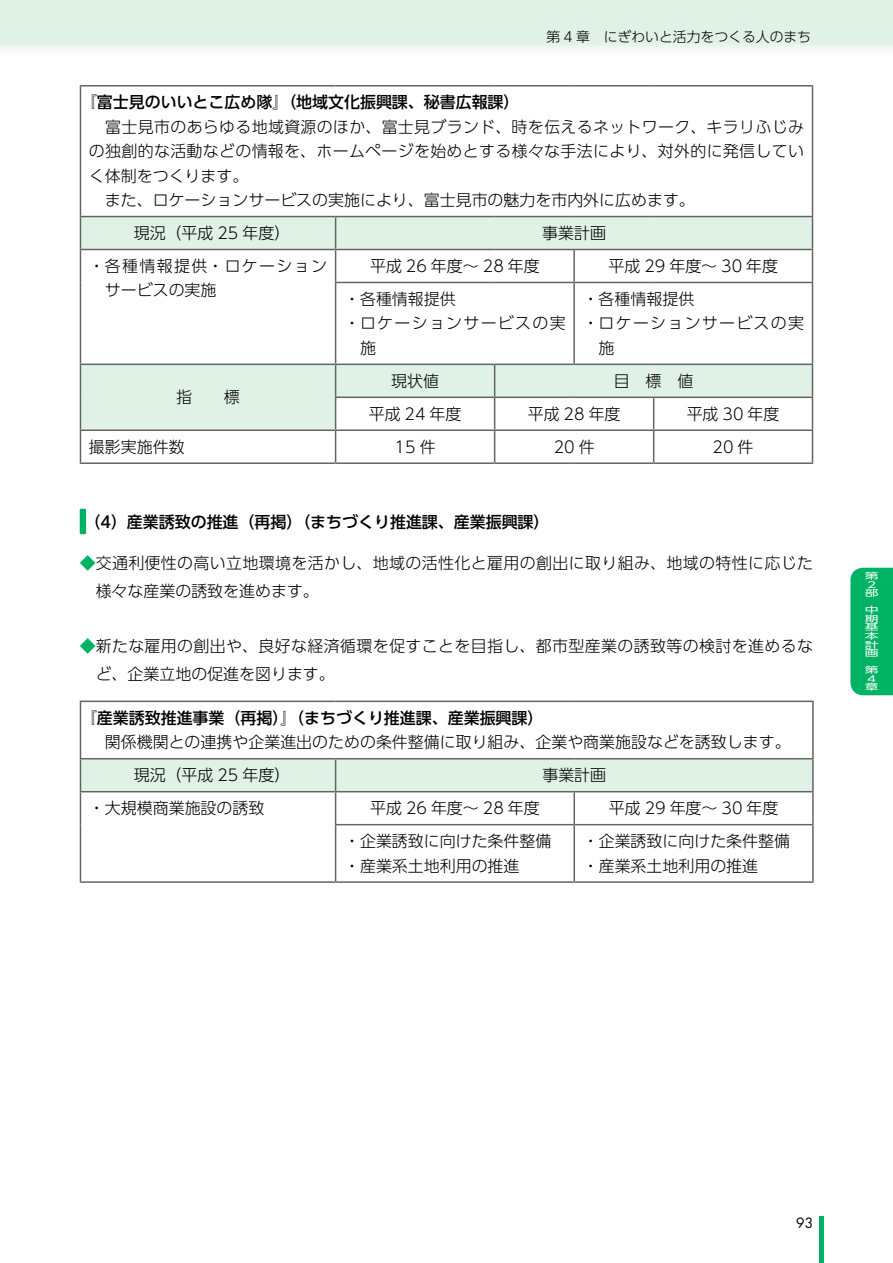
<style>
.page{position:relative;width:893px;height:1263px;background:#fff}
.page>*{position:absolute;margin:0;border:0;box-sizing:border-box;transform-origin:0 0}
.t1{font:300 15.9px/24.5px "UD Shin Go Pro";color:#000}
.t2{font:300 15.9px/24.5px "UD Shin Go Pro";letter-spacing:.02em;color:#000}
.t3{font:300 15.9px/27.6px "UD Shin Go Pro";letter-spacing:.025em;color:#000}
.t4{font:500 15.9px "UD Shin Go Pro";color:#000}
.t5{font:300 15.9px "UD Shin Go Pro";letter-spacing:.08em;color:#000}
.t6{font:300 15.9px/24.5px "UD Shin Go Pro";letter-spacing:.085em;color:#000}
.t7{font:300 13.8px "UD Shin Go Pro";color:#000}
.t8{font:13.8px "Futura";color:#000}
.t9{font:8.55px/8.6px "UD Shin Go Pro";color:#fff;scale:1.61 1}
.s1{font-weight:500}
.s2{color:#00b263}
</style>
<div class="page">
<div style="left:0;top:0;width:893px;height:60px;background:linear-gradient(to bottom,#d8efdf,#f3faf5)"></div>
<hr style="left:820px;top:1216px;width:4px;height:47px;background:#00b263">
<div style="left:850px;top:568px;width:43px;height:127px;background:#00b263"></div>
<svg style="left:81px;top:217px;width:731px;height:212px"></svg>
<hr style="left:80px;top:85px;width:256px;height:2px;background:#636363">
<hr style="left:80px;top:87px;width:1px;height:129px;background:#636363">
<hr style="left:336px;top:85px;width:159px;height:2px;background:#636363">
<hr style="left:495px;top:85px;width:79px;height:2px;background:#636363">
<hr style="left:574px;top:85px;width:80px;height:2px;background:#636363">
<hr style="left:654px;top:85px;width:159px;height:2px;background:#636363">
<hr style="left:812px;top:87px;width:1px;height:129px;background:#636363">
<hr style="left:80px;top:216px;width:256px;height:1px;background:#636363">
<hr style="left:80px;top:217px;width:1px;height:32px;background:#636363">
<hr style="left:336px;top:216px;width:159px;height:1px;background:#636363">
<hr style="left:335px;top:217px;width:1px;height:32px;background:#636363">
<hr style="left:495px;top:216px;width:79px;height:1px;background:#636363">
<hr style="left:574px;top:216px;width:80px;height:1px;background:#636363">
<hr style="left:654px;top:216px;width:159px;height:1px;background:#636363">
<hr style="left:812px;top:217px;width:1px;height:32px;background:#636363">
<hr style="left:80px;top:249px;width:256px;height:1px;background:#636363">
<hr style="left:80px;top:250px;width:1px;height:32px;background:#636363">
<hr style="left:80px;top:282px;width:1px;height:82px;background:#636363">
<hr style="left:80px;top:364px;width:256px;height:1px;background:#636363">
<hr style="left:80px;top:365px;width:1px;height:32px;background:#636363">
<hr style="left:80px;top:397px;width:1px;height:32px;background:#636363">
<hr style="left:80px;top:429px;width:256px;height:2px;background:#636363">
<hr style="left:80px;top:431px;width:1px;height:31px;background:#636363">
<hr style="left:80px;top:462px;width:256px;height:2px;background:#636363">
<hr style="left:336px;top:249px;width:159px;height:1px;background:#636363">
<hr style="left:335px;top:250px;width:1px;height:32px;background:#636363">
<hr style="left:495px;top:249px;width:79px;height:1px;background:#636363">
<hr style="left:574px;top:249px;width:80px;height:1px;background:#636363">
<hr style="left:573px;top:250px;width:2px;height:32px;background:#636363">
<hr style="left:654px;top:249px;width:159px;height:1px;background:#636363">
<hr style="left:812px;top:250px;width:1px;height:32px;background:#636363">
<hr style="left:335px;top:282px;width:160px;height:1px;background:#636363">
<hr style="left:335px;top:283px;width:1px;height:81px;background:#636363">
<hr style="left:495px;top:282px;width:79px;height:1px;background:#636363">
<hr style="left:574px;top:282px;width:80px;height:1px;background:#636363">
<hr style="left:573px;top:283px;width:2px;height:81px;background:#636363">
<hr style="left:654px;top:282px;width:159px;height:1px;background:#636363">
<hr style="left:812px;top:283px;width:1px;height:81px;background:#636363">
<hr style="left:336px;top:364px;width:159px;height:1px;background:#636363">
<hr style="left:335px;top:365px;width:1px;height:31px;background:#636363">
<hr style="left:495px;top:364px;width:79px;height:1px;background:#636363">
<hr style="left:494px;top:365px;width:1px;height:31px;background:#636363">
<hr style="left:574px;top:364px;width:80px;height:1px;background:#636363">
<hr style="left:654px;top:364px;width:159px;height:1px;background:#636363">
<hr style="left:812px;top:365px;width:1px;height:31px;background:#636363">
<hr style="left:335px;top:396px;width:160px;height:2px;background:#636363">
<hr style="left:335px;top:398px;width:1px;height:31px;background:#636363">
<hr style="left:495px;top:396px;width:79px;height:2px;background:#636363">
<hr style="left:494px;top:398px;width:1px;height:31px;background:#636363">
<hr style="left:574px;top:396px;width:80px;height:2px;background:#636363">
<hr style="left:654px;top:396px;width:159px;height:2px;background:#636363">
<hr style="left:653px;top:398px;width:1px;height:31px;background:#636363">
<hr style="left:812px;top:398px;width:1px;height:31px;background:#636363">
<hr style="left:336px;top:429px;width:159px;height:2px;background:#636363">
<hr style="left:335px;top:431px;width:1px;height:31px;background:#636363">
<hr style="left:495px;top:429px;width:79px;height:2px;background:#636363">
<hr style="left:494px;top:431px;width:1px;height:31px;background:#636363">
<hr style="left:574px;top:429px;width:80px;height:2px;background:#636363">
<hr style="left:654px;top:429px;width:159px;height:2px;background:#636363">
<hr style="left:653px;top:431px;width:1px;height:31px;background:#636363">
<hr style="left:812px;top:431px;width:1px;height:31px;background:#636363">
<hr style="left:336px;top:462px;width:159px;height:2px;background:#636363">
<hr style="left:495px;top:462px;width:79px;height:2px;background:#636363">
<hr style="left:574px;top:462px;width:80px;height:2px;background:#636363">
<hr style="left:654px;top:462px;width:159px;height:2px;background:#636363">
<div style="left:80px;top:509px;width:6px;height:25px;background:#00b263;border-radius:2px"></div>
<div style="left:81px;top:759px;width:731px;height:32px;background:#e0f2e6"></div>
<hr style="left:80px;top:701px;width:256px;height:1px;background:#636363">
<hr style="left:80px;top:702px;width:1px;height:56px;background:#636363">
<hr style="left:336px;top:701px;width:238px;height:1px;background:#636363">
<hr style="left:574px;top:701px;width:240px;height:1px;background:#636363">
<hr style="left:812px;top:702px;width:2px;height:56px;background:#636363">
<hr style="left:80px;top:758px;width:256px;height:1px;background:#636363">
<hr style="left:80px;top:759px;width:1px;height:32px;background:#636363">
<hr style="left:336px;top:758px;width:238px;height:1px;background:#636363">
<hr style="left:335px;top:759px;width:1px;height:32px;background:#636363">
<hr style="left:574px;top:758px;width:240px;height:1px;background:#636363">
<hr style="left:812px;top:759px;width:2px;height:32px;background:#636363">
<hr style="left:80px;top:791px;width:256px;height:1px;background:#636363">
<hr style="left:80px;top:792px;width:1px;height:33px;background:#636363">
<hr style="left:80px;top:825px;width:1px;height:56px;background:#636363">
<hr style="left:80px;top:881px;width:256px;height:2px;background:#636363">
<hr style="left:336px;top:791px;width:238px;height:1px;background:#636363">
<hr style="left:335px;top:792px;width:1px;height:32px;background:#636363">
<hr style="left:574px;top:791px;width:240px;height:1px;background:#636363">
<hr style="left:573px;top:792px;width:2px;height:32px;background:#636363">
<hr style="left:812px;top:792px;width:2px;height:32px;background:#636363">
<hr style="left:335px;top:824px;width:239px;height:1px;background:#636363">
<hr style="left:335px;top:825px;width:1px;height:56px;background:#636363">
<hr style="left:574px;top:824px;width:240px;height:1px;background:#636363">
<hr style="left:573px;top:825px;width:2px;height:56px;background:#636363">
<hr style="left:812px;top:825px;width:2px;height:56px;background:#636363">
<hr style="left:336px;top:881px;width:238px;height:2px;background:#636363">
<hr style="left:574px;top:881px;width:240px;height:2px;background:#636363">
<p class="t7" style="left:546px;top:26px;width:266px">第 4 章　にぎわいと活力をつくる人のまち</p>
<p class="t2" style="left:89px;top:89px;width:716px;text-indent:-8px"><span class="s1">『富士見のいいとこ広め隊』（地域文化振興課、秘書広報課）<br></span>　富士見市のあらゆる地域資源のほか、富士見ブランド、時を伝えるネットワーク、キラリふじみの独創的な活動などの情報を、ホームページを始めとする様々な手法により、対外的に発信していく体制をつくります。<br>　また、ロケーションサービスの実施により、富士見市の魅力を市内外に広めます。</p>
<p class="t1" style="left:134px;top:220px;width:158px">現況（平成 25 年度）</p>
<p class="t1" style="left:542px;top:220px;width:65px">事業計画</p>
<p class="t6" style="left:105px;top:253px;width:224px;text-indent:-16px">・各種情報提供・ロケーションサービスの実施</p>
<p class="t1" style="left:370px;top:253px;width:171px">平成 26 年度〜 28 年度</p>
<p class="t1" style="left:608px;top:253px;width:171px">平成 29 年度〜 30 年度</p>
<p class="t1" style="left:583px;top:286px;width:113px">・各種情報提供</p>
<p class="t5" style="left:583px;top:310px;width:223px">・ロケーションサービスの実</p>
<p class="t1" style="left:599px;top:335px;width:17px">施</p>
<p class="t1" style="left:344px;top:286px;width:113px">・各種情報提供</p>
<p class="t5" style="left:344px;top:311px;width:223px">・ロケーションサービスの実</p>
<p class="t1" style="left:360px;top:335px;width:17px">施</p>
<p class="t1" style="left:176px;top:384px;width:65px">指　　標</p>
<p class="t1" style="left:391px;top:368px;width:49px">現状値</p>
<p class="t1" style="left:614px;top:368px;width:81px">目　標　値</p>
<p class="t1" style="left:369px;top:401px;width:94px">平成 24 年度</p>
<p class="t1" style="left:528px;top:401px;width:94px">平成 28 年度</p>
<p class="t1" style="left:687px;top:401px;width:94px">平成 30 年度</p>
<p class="t1" style="left:89px;top:434px;width:97px">撮影実施件数</p>
<p class="t1" style="left:395px;top:434px;width:42px">15 件</p>
<p class="t1" style="left:554px;top:434px;width:42px">20 件</p>
<p class="t1" style="left:713px;top:434px;width:42px">20 件</p>
<p class="t4" style="left:85px;top:509px;width:466px">（4）産業誘致の推進（再掲）（まちづくり推進課、産業振興課）</p>
<p class="t3" style="left:96px;top:549px;width:719px;text-indent:-16px"><span class="s2">◆</span>交通利便性の高い立地環境を活かし、地域の活性化と雇用の創出に取り組み、地域の特性に応じた様々な産業の誘致を進めます。</p>
<p class="t3" style="left:96px;top:631px;width:719px;text-indent:-16px"><span class="s2">◆</span>新たな雇用の創出や、良好な経済循環を促すことを目指し、都市型産業の誘致等の検討を進めるなど、企業立地の促進を図ります。</p>
<p class="t1" style="left:89px;top:705px;width:703px;text-indent:-8px"><span class="s1">『産業誘致推進事業（再掲）』（まちづくり推進課、産業振興課）<br></span>　関係機関との連携や企業進出のための条件整備に取り組み、企業や商業施設などを誘致します。</p>
<p class="t1" style="left:134px;top:762px;width:158px">現況（平成 25 年度）</p>
<p class="t1" style="left:542px;top:762px;width:65px">事業計画</p>
<p class="t1" style="left:89px;top:795px;width:177px">・大規模商業施設の誘致</p>
<p class="t1" style="left:370px;top:795px;width:171px">平成 26 年度〜 28 年度</p>
<p class="t1" style="left:609px;top:795px;width:171px">平成 29 年度〜 30 年度</p>
<p class="t1" style="left:344px;top:828px;width:209px">・企業誘致に向けた条件整備・産業系土地利用の推進</p>
<p class="t1" style="left:583px;top:828px;width:209px">・企業誘致に向けた条件整備・産業系土地利用の推進</p>
<p class="t9" style="left:865px;top:571px;width:10px">第<br>２部</p>
<p class="t9" style="left:865px;top:605px;width:10px;text-align:justify">中期基本計画</p>
<p class="t9" style="left:865px;top:665px;width:10px">第<br>４章</p>
<p class="t8" style="left:796px;top:1214px;width:19px">93</p>
</div>
